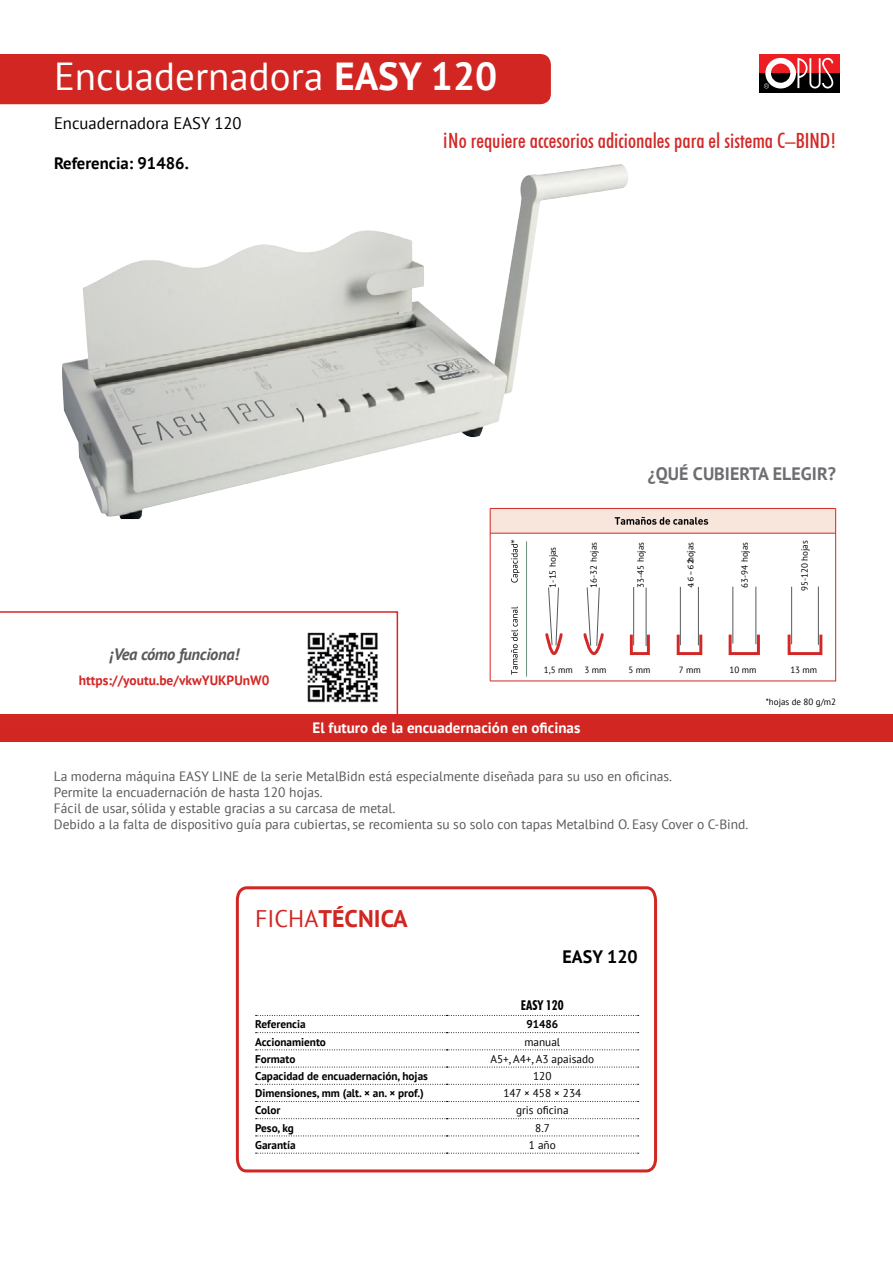
<style>
.page{position:relative;width:893px;height:1263px;background:#fff}
.page>*{position:absolute;margin:0;border:0;box-sizing:border-box;transform-origin:0 0}
.t1{font:39px "PT Sans";color:#fff}
.t2{font:700 24px "PT Sans";color:#d12621}
.Destacado_Subtítulo{font:500 condensed 21px "Futura BT";color:#d22827}
.t3{font:700 18px "PT Sans";color:#6d6e71}
.t4{font:700 18px "PT Sans";color:#000}
.t5{font:16.65px "PT Sans";color:#000}
.t6{font:700 16.65px "PT Sans";color:#000}
.Destacado_Subtítulo-2{font:italic 700 16.5px "PT Sans";letter-spacing:-.02em;color:#58595b}
.t7{font:700 15px "PT Sans";color:#fff}
.t8{font:13.5px "PT Sans";color:#58595b}
.Detalle{font:700 13.5px "PT Sans";color:#d22827}
.Encabezado_tabla__Ta{font:700 condensed 13.5px "Futura BT";color:#000}
.Títulos_tabla__Tabla{font:700 11.25px "PT Sans";color:#000}
.Datos_tabla__Tablas{font:11.25px "PT Sans";color:#000}
.Datos_tabla__Tablas-2{font:700 11.25px "PT Sans";color:#000}
.t9{font:9.6px "Courier";color:#000}
.t10{font:9px "PT Sans";color:#000}
.s1{font-weight:700}
.s2{font-family:"PT Sans";font-size:9px}
.s3{font-weight:400}
</style>
<div class="page">
<svg style="left:235px;top:886px;width:423px;height:287px"></svg>
<div style="left:0;top:54px;width:551px;height:50px;background:#d12621"></div>
<div style="left:0;top:715px;width:893px;height:27px;background:#d12621"></div>
<div style="left:759px;top:54px;width:81px;height:19px;background:#ed1d24"></div>
<div style="left:759px;top:73px;width:81px;height:19px;background:#000"></div>
<svg style="left:764px;top:58px;width:69px;height:31px"></svg>
<img style="left:62px;top:164px;width:570px;height:355px">
<svg style="left:0;top:611px;width:398px;height:104px"></svg>
<img style="left:299px;top:623px;width:88px;height:88px">
<div style="left:490px;top:508px;width:346px;height:25px;background:#f8e5dc"></div>
<hr style="left:490px;top:508px;width:1px;height:173px;background:#d22827">
<svg style="left:615px;top:517px;width:93px;height:8px"></svg>
<hr style="left:526px;top:541px;width:1px;height:136px;background:#688f79">
<svg style="left:511px;top:540px;width:8px;height:43px"></svg>
<hr style="left:633px;top:587px;width:1px;height:58px;background:#57595e">
<hr style="left:646px;top:587px;width:1px;height:59px;background:#57595e">
<hr style="left:680px;top:587px;width:1px;height:58px;background:#57595e">
<hr style="left:698px;top:587px;width:1px;height:58px;background:#57595e">
<hr style="left:733px;top:587px;width:1px;height:57px;background:#57595e">
<hr style="left:756px;top:587px;width:1px;height:57px;background:#57595e">
<hr style="left:791px;top:587px;width:1px;height:57px;background:#57595e">
<hr style="left:818px;top:586px;width:1px;height:59px;background:#57595e">
<svg style="left:511px;top:606px;width:7px;height:69px"></svg>
<div style="left:630px;top:633px;width:20px;height:22px;border:3px solid #d22827"></div>
<svg style="left:545px;top:587px;width:59px;height:68px"></svg>
<svg style="left:676px;top:632px;width:147px;height:24px"></svg>
<hr style="left:835px;top:508px;width:1px;height:173px;background:#d22827">
<hr style="left:490px;top:681px;width:346px;height:1px;background:#d22827">
<hr style="left:490px;top:508px;width:346px;height:1px;background:#d22827">
<hr style="left:490px;top:533px;width:346px;height:1px;background:#d22827">
<svg style="left:255px;top:994px;width:383px;height:159px"></svg>
<svg style="left:256px;top:1015px;width:383px;height:1px"></svg>
<svg style="left:256px;top:1032px;width:383px;height:1px"></svg>
<svg style="left:256px;top:1049px;width:383px;height:1px"></svg>
<svg style="left:256px;top:1067px;width:383px;height:1px"></svg>
<svg style="left:256px;top:1084px;width:383px;height:1px"></svg>
<svg style="left:256px;top:1101px;width:383px;height:1px"></svg>
<svg style="left:256px;top:1118px;width:383px;height:1px"></svg>
<svg style="left:256px;top:1135px;width:383px;height:1px"></svg>
<svg style="left:256px;top:1153px;width:383px;height:1px"></svg>
<p class="t1" style="left:54px;top:52px;width:445px">Encuadernadora <span class="s1">EASY 120</span></p>
<p class="t5" style="left:54px;top:112px;width:189px">Encuadernadora EASY 120</p>
<p class="t6" style="left:54px;top:152px;width:136px">Referencia: 91486.</p>
<p class="Destacado_Subtítulo" style="left:443px;top:128px;width:395px">¡No requiere accesorios adicionales para el sistema C–BIND!</p>
<p class="t3" style="left:648px;top:462px;width:190px">¿QUÉ CUBIERTA ELEGIR?</p>
<p class="Destacado_Subtítulo-2" style="left:109px;top:644px;width:131px">¡Vea cómo funciona!</p>
<p class="Detalle" style="left:79px;top:671px;width:192px">https://youtu.be/vkwYUKPUnW0</p>
<p class="t10" style="left:547px;top:588px;width:42px;rotate:-90deg">1-15 hojas</p>
<p class="t10" style="left:588px;top:588px;width:47px;rotate:-90deg">16-32 hojas</p>
<p class="t10" style="left:635px;top:588px;width:47px;rotate:-90deg">33-45 hojas</p>
<p class="t9" style="left:686px;top:588px;width:47px;rotate:-90deg">46-62<span class="s2">hojas</span></p>
<p class="t10" style="left:739px;top:588px;width:47px;rotate:-90deg">63-94 hojas</p>
<p class="t10" style="left:799px;top:591px;width:52px;rotate:-90deg">95-120 hojas</p>
<p class="t10" style="left:544px;top:664px;width:30px">1,5 mm</p>
<p class="t10" style="left:584px;top:664px;width:23px">3 mm</p>
<p class="t10" style="left:628px;top:664px;width:23px">5 mm</p>
<p class="t10" style="left:679px;top:664px;width:23px">7 mm</p>
<p class="t10" style="left:729px;top:664px;width:28px">10 mm</p>
<p class="t7" style="left:313px;top:718px;width:269px">El futuro de la encuadernación en oficinas</p>
<p class="t10" style="left:790px;top:664px;width:28px">13 mm</p>
<p class="t10" style="left:766px;top:695px;width:72px">*hojas de 80 g/m2</p>
<p class="t8" style="left:54px;top:767px;width:620px">La moderna máquina EASY LINE de la serie MetalBidn está especialmente diseñada para su uso en oficinas.</p>
<p class="t8" style="left:54px;top:783px;width:270px">Permite la encuadernación de hasta 120 hojas.</p>
<p class="t8" style="left:54px;top:800px;width:343px">Fácil de usar, sólida y estable gracias a su carcasa de metal.</p>
<p class="t8" style="left:54px;top:816px;width:696px">Debido a la falta de dispositivo guía para cubiertas, se recomienta su so solo con tapas Metalbind O. Easy Cover o C-Bind.</p>
<p class="t2" style="left:255px;top:903px;width:154px"><span class="s3">FICHA</span>TÉCNICA</p>
<p class="t4" style="left:563px;top:945px;width:77px">EASY 120</p>
<p class="Encabezado_tabla__Ta" style="left:521px;top:997px;width:44px">EASY 120</p>
<p class="Títulos_tabla__Tabla" style="left:255px;top:1017px;width:52px">Referencia</p>
<p class="Datos_tabla__Tablas-2" style="left:526px;top:1017px;width:33px">91486</p>
<p class="Títulos_tabla__Tabla" style="left:255px;top:1034px;width:72px">Accionamiento</p>
<p class="Datos_tabla__Tablas" style="left:524px;top:1034px;width:37px">manual</p>
<p class="Títulos_tabla__Tabla" style="left:255px;top:1051px;width:42px">Formato</p>
<p class="Datos_tabla__Tablas" style="left:490px;top:1051px;width:105px">A5+, A4+, A3 apaisado</p>
<p class="Títulos_tabla__Tabla" style="left:255px;top:1069px;width:174px">Capacidad de encuadernación, hojas</p>
<p class="Datos_tabla__Tablas" style="left:533px;top:1069px;width:20px">120</p>
<p class="Títulos_tabla__Tabla" style="left:255px;top:1086px;width:170px">Dimensiones, mm (alt. × an. × prof.)</p>
<p class="Datos_tabla__Tablas" style="left:503px;top:1086px;width:79px">147 × 458 × 234</p>
<p class="Títulos_tabla__Tabla" style="left:255px;top:1103px;width:27px">Color</p>
<p class="Datos_tabla__Tablas" style="left:516px;top:1103px;width:54px">gris oficina</p>
<p class="Títulos_tabla__Tabla" style="left:255px;top:1120px;width:40px">Peso, kg</p>
<p class="Datos_tabla__Tablas" style="left:535px;top:1120px;width:16px">8.7</p>
<p class="Títulos_tabla__Tabla" style="left:255px;top:1137px;width:42px">Garantía</p>
<p class="Datos_tabla__Tablas" style="left:529px;top:1138px;width:28px">1 año</p>
</div>
